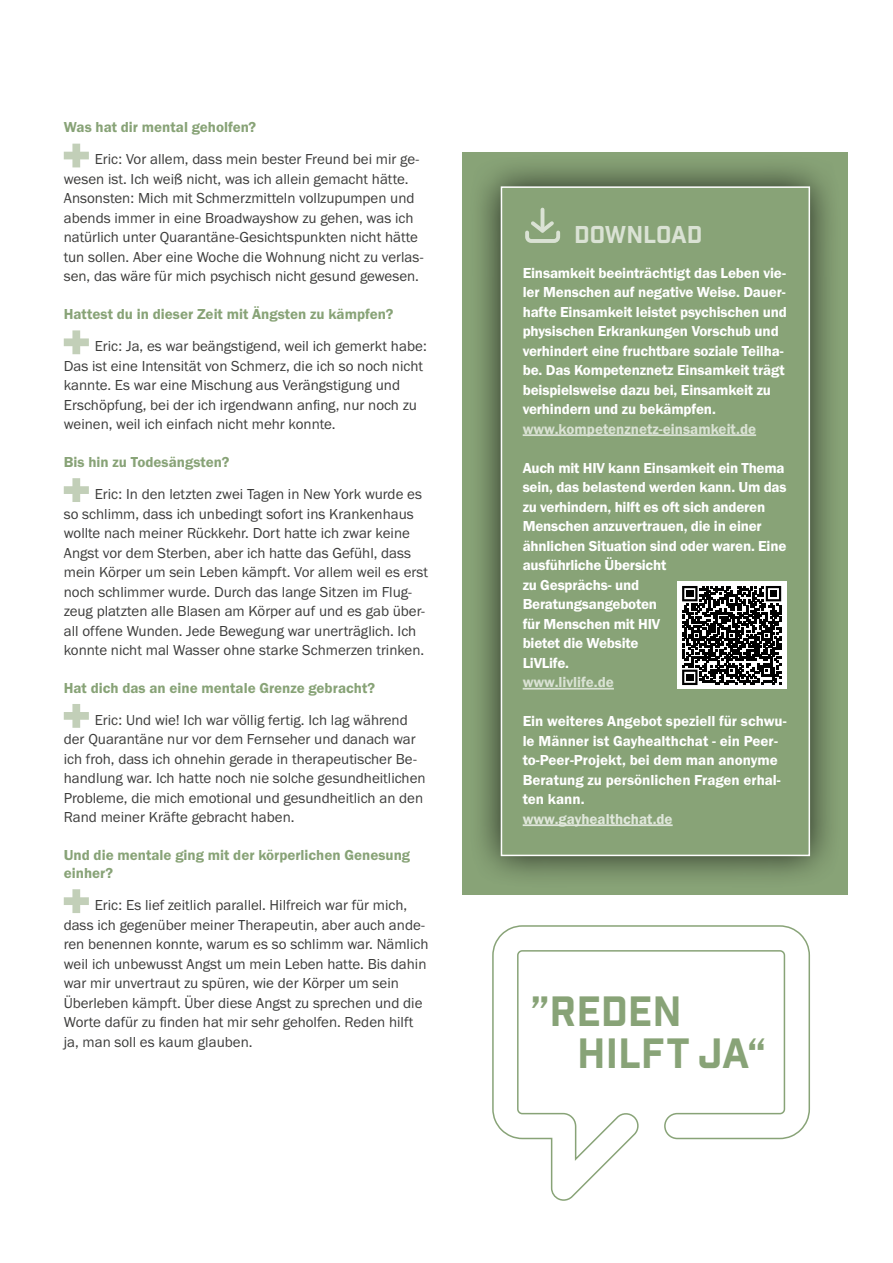
<style>
.page{position:relative;width:893px;height:1263px;background:#fff}
.page>*{position:absolute;margin:0;border:0;box-sizing:border-box;transform-origin:0 0}
.t1{font:41.1px/41.1px "Industry Inc Base";color:#88a377}
.t2{font:23.7px "Industry Inc Base";color:#dae2d4}
.t3{font:15px/19.5px "Franklin Gothic URW Boo";color:#3c3c3b}
.t4{font:15px/19.5px "Franklin Gothic URW Dem";letter-spacing:-.01em;color:#fff}
.t5{font:15px/18px "Franklin Gothic URW Dem";color:#88a377}
.t6{font:15px "Franklin Gothic URW Dem";color:#dae2d4}
.t7{font:15px "Franklin Gothic URW Dem";color:#e0e7db}
</style>
<div class="page">
<svg style="left:64px;top:144px;width:25px;height:23px"></svg>
<svg style="left:64px;top:330px;width:25px;height:24px"></svg>
<svg style="left:64px;top:478px;width:25px;height:24px"></svg>
<svg style="left:64px;top:704px;width:25px;height:24px"></svg>
<svg style="left:64px;top:889px;width:25px;height:24px"></svg>
<div style="left:462px;top:152px;width:386px;height:742px;background:#88a377"></div>
<div style="left:467px;top:153px;width:376px;height:737px;background:#000;opacity:.75"></div>
<div style="left:501px;top:186px;width:309px;height:670px;background:#88a377;border:2px solid #fff"></div>
<hr style="left:523px;top:434px;width:233px;height:2px;background:#dae2d4">
<hr style="left:523px;top:688px;width:91px;height:1px;background:#dae2d4">
<hr style="left:523px;top:824px;width:150px;height:2px;background:#e0e7db">
<div style="left:677px;top:581px;width:110px;height:108px;background:#fff"></div>
<hr style="left:541px;top:210px;width:3px;height:21px;background:#dae2d4">
<svg style="left:525px;top:218px;width:36px;height:25px"></svg>
<svg style="left:492px;top:925px;width:318px;height:276px"></svg>
<svg style="left:682px;top:586px;width:100px;height:100px"></svg>
<p class="t5" style="left:64px;top:118px;width:194px">Was hat dir mental geholfen?</p>
<p class="t3" style="left:64px;top:149px;width:361px;text-indent:31px">Eric: Vor allem, dass mein bester Freund bei mir ge&shy;wesen ist. Ich weiß nicht, was ich allein gemacht hätte.<br>Ansonsten: Mich mit Schmerzmitteln vollzupumpen und abends immer in eine Broadwayshow zu gehen, was ich natürlich unter Quarantäne-Gesichtspunkten nicht hätte tun sollen. Aber eine Woche die Wohnung nicht zu verlas&shy;sen, das wäre für mich psychisch nicht gesund gewesen.</p>
<p class="t5" style="left:64px;top:305px;width:331px">Hattest du in dieser Zeit mit Ängsten zu kämpfen?</p>
<p class="t3" style="left:64px;top:336px;width:365px;text-indent:31px">Eric: Ja, es war beängstigend, weil ich gemerkt habe:<br>Das ist eine Intensität von Schmerz, die ich so noch nicht kannte. Es war eine Mischung aus Verängstigung und Erschöpfung, bei der ich irgendwann anfing, nur noch zu weinen, weil ich einfach nicht mehr konnte.</p>
<p class="t5" style="left:64px;top:452px;width:167px">Bis hin zu Todesängsten?</p>
<p class="t3" style="left:64px;top:484px;width:366px;text-indent:31px">Eric: In den letzten zwei Tagen in New York wurde es so schlimm, dass ich unbedingt sofort ins Krankenhaus wollte nach meiner Rückkehr. Dort hatte ich zwar keine Angst vor dem Sterben, aber ich hatte das Gefühl, dass mein Körper um sein Leben kämpft. Vor allem weil es erst noch schlimmer wurde. Durch das lange Sitzen im Flug&shy;zeug platzten alle Blasen am Körper auf und es gab über&shy;all offene Wunden. Jede Bewegung war unerträglich. Ich konnte nicht mal Wasser ohne starke Schmerzen trinken.</p>
<p class="t5" style="left:64px;top:678px;width:313px">Hat dich das an eine mentale Grenze gebracht?</p>
<p class="t3" style="left:64px;top:710px;width:363px;text-indent:31px">Eric: Und wie! Ich war völlig fertig. Ich lag während der Quarantäne nur vor dem Fernseher und danach war ich froh, dass ich ohnehin gerade in therapeutischer Be&shy;handlung war. Ich hatte noch nie solche gesundheitlichen Probleme, die mich emotional und gesundheitlich an den Rand meiner Kräfte gebracht haben.</p>
<p class="t5" style="left:64px;top:845px;width:348px">Und die mentale ging mit der körperlichen Genesung einher?</p>
<p class="t3" style="left:64px;top:895px;width:366px;text-indent:31px">Eric: Es lief zeitlich parallel. Hilfreich war für mich, dass ich gegenüber meiner Therapeutin, aber auch ande&shy;ren benennen konnte, warum es so schlimm war. Nämlich weil ich unbewusst Angst um mein Leben hatte. Bis dahin war mir unvertraut zu spüren, wie der Körper um sein Überleben kämpft. Über diese Angst zu sprechen und die Worte dafür zu finden hat mir sehr geholfen. Reden hilft ja, man soll es kaum glauben.</p>
<h2 class="t2" style="left:574px;top:220px;width:130px">DOWNLOAD</h2>
<p class="t4" style="left:523px;top:263px;width:266px">Einsamkeit beeinträchtigt das Leben vie&shy;ler Menschen auf negative Weise. Dauer&shy;hafte Einsamkeit leistet psychischen und physischen Erkrankungen Vorschub und verhindert eine fruchtbare soziale Teilha&shy;be. Das Kompetenznetz Einsamkeit trägt beispielsweise dazu bei, Einsamkeit zu verhindern und zu bekämpfen.</p>
<p class="t6" style="left:523px;top:419px;width:235px">www.kompetenznetz-einsamkeit.de</p>
<p class="t4" style="left:523px;top:458px;width:265px">Auch mit HIV kann Einsamkeit ein Thema sein, das belastend werden kann. Um das zu verhindern, hilft es oft sich anderen<br>Menschen anzuvertrauen, die in einer ähnlichen Situation sind oder waren. Eine ausführliche Übersicht<br>zu Gesprächs- und<br>Beratungsangeboten<br>für Menschen mit HIV<br>bietet die Website<br>LiVLife.</p>
<p class="t6" style="left:523px;top:673px;width:93px">www.livlife.de</p>
<p class="t4" style="left:523px;top:711px;width:265px">Ein weiteres Angebot speziell für schwu&shy;le Männer ist Gayhealthchat - ein Peer&shy;to-Peer-Projekt, bei dem man anonyme Beratung zu persönlichen Fragen erhal&shy;ten kann.</p>
<p class="t7" style="left:523px;top:809px;width:151px">www.gayhealthchat.de</p>
<h1 class="t1" style="left:577px;top:993px;width:190px;text-indent:-46px">”REDEN<br>HILFT JA“</h1>
</div>
